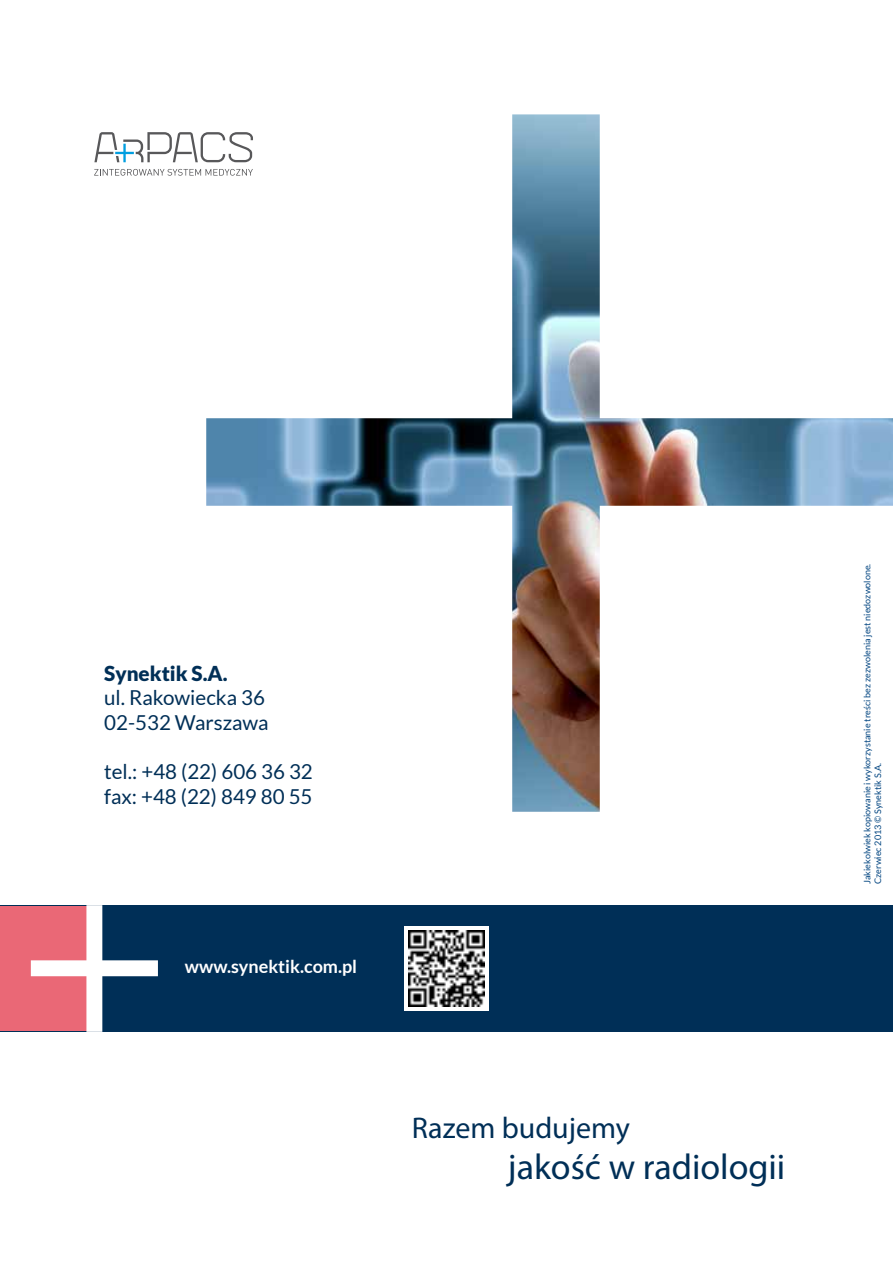
<style>
.page{position:relative;width:893px;height:1263px;background:#fff}
.page>*{position:absolute;margin:0;border:0;box-sizing:border-box;transform-origin:0 0}
.t1{font:36px "Myriad Pro";color:#002f57}
.t2{font:30px "Myriad Pro";color:#002f57}
.t3{font:20.55px/24.8px "Lato";color:#002f57}
.t4{font:900 20.55px "Lato";color:#002f57}
.t5{font:700 18px "Lato";color:#fff}
.t6{font:9px/10.8px "Lato";color:#004480}
</style>
<div class="page">
<div style="left:0;top:905px;width:893px;height:126px;background:#002f57"></div>
<div style="left:0;top:906px;width:98px;height:125px;background:#ea6876"></div>
<svg style="left:31px;top:905px;width:127px;height:127px"></svg>
<img style="left:206px;top:114px;width:687px;height:698px">
<svg style="left:94px;top:169px;width:159px;height:7px"></svg>
<svg style="left:94px;top:132px;width:159px;height:30px"></svg>
<svg style="left:404px;top:926px;width:85px;height:84px"></svg>
<img style="left:409px;top:930px;width:75px;height:76px">
<h3 class="t4" style="left:104px;top:661px;width:125px">Synektik S.A.</h3>
<h3 class="t3" style="left:104px;top:685px;width:166px">ul. Rakowiecka 36<br>02-532 Warszawa</h3>
<h3 class="t3" style="left:104px;top:759px;width:210px">tel.: +48 (22) 606 36 32 fax: +48 (22) 849 80 55</h3>
<h3 class="t5" style="left:185px;top:956px;width:174px">www.synektik.com.pl</h3>
<h2 class="t2" style="left:412px;top:1109px;width:220px">Razem budujemy</h2>
<h1 class="t1" style="left:508px;top:1145px;width:279px">jakość w radiologii</h1>
<p class="t6" style="left:862px;top:884px;width:322px;rotate:-90deg">Jakiekolwiek kopiowanie i wykorzystanie treści bez zezwolenia jest niedozwolone.<br>Czerwiec 2013 © Synektik S.A.</p>
</div>
